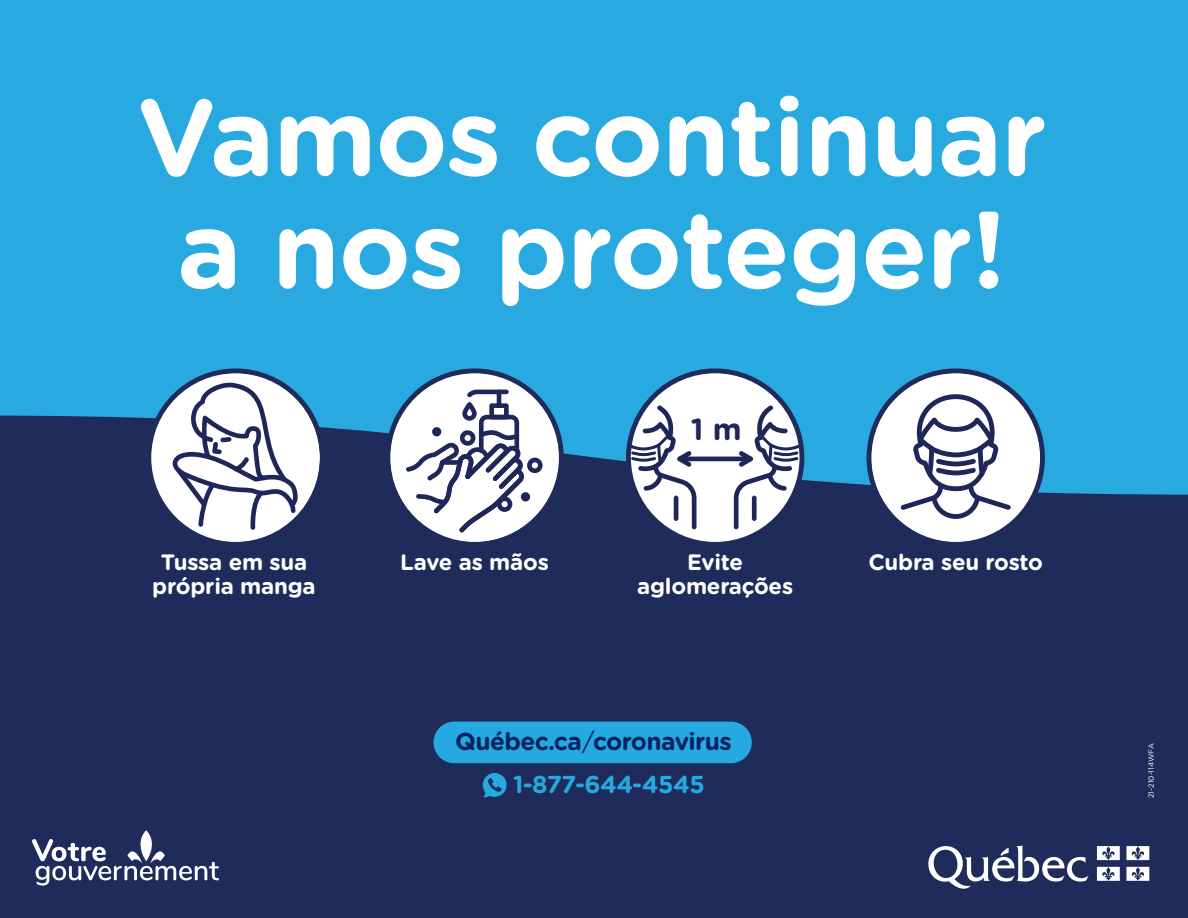
<style>
.page{position:relative;width:1188px;height:918px;background:#fff}
.page>*{position:absolute;margin:0;border:0;box-sizing:border-box;transform-origin:0 0}
.t1{font:700 108.75px/112.5px "Gotham Rounded";letter-spacing:-.01em;color:#fff;text-align:center}
.t2{font:700 30.45px "Gotham Rounded";color:#1f2759}
.t3{font:700 24.45px/42.6px "Gotham Rounded";letter-spacing:-.025em;color:#072260}
.t4{font:700 22.35px/24px "Gotham Rounded";letter-spacing:-.01em;color:#fff;text-align:center}
.t5{font:7.5px "Gotham HTF";color:#fff}
.s1{font-weight:400}
.s2{color:#24aae1}
</style>
<div class="page">
<div style="left:0;top:334px;width:1188px;height:584px;background:#1f2c5b"></div>
<div style="left:0;top:0;width:1188px;height:495px;background:#28a9e0"></div>
<div style="left:433px;top:722px;width:319px;height:41px;background:#24aae1;border-radius:21px"></div>
<svg style="left:483px;top:773px;width:24px;height:25px"></svg>
<svg style="left:928px;top:845px;width:161px;height:44px"></svg>
<svg style="left:1097px;top:846px;width:23px;height:14px"></svg>
<svg style="left:1126px;top:846px;width:23px;height:14px"></svg>
<svg style="left:1097px;top:867px;width:23px;height:14px"></svg>
<svg style="left:1126px;top:867px;width:23px;height:14px"></svg>
<svg style="left:32px;top:830px;width:187px;height:56px"></svg>
<svg style="left:149px;top:371px;width:173px;height:170px"></svg>
<div style="left:146px;top:368px;width:179px;height:179px;border:5px solid #1f2c5b;border-radius:50%"></div>
<svg style="left:388px;top:371px;width:173px;height:170px"></svg>
<div style="left:385px;top:368px;width:179px;height:179px;border:5px solid #1f2c5b;border-radius:50%"></div>
<div style="left:629px;top:371px;width:173px;height:173px;background:#fff;border-radius:50%"></div>
<hr style="left:677px;top:457px;width:76px;height:4px;background:#1f2759;border-radius:2px">
<svg style="left:628px;top:405px;width:69px;height:124px"></svg>
<svg style="left:734px;top:405px;width:68px;height:124px"></svg>
<div style="left:626px;top:368px;width:178px;height:179px;border:5px solid #1f2c5b;border-radius:50%"></div>
<svg style="left:869px;top:371px;width:173px;height:170px"></svg>
<div style="left:867px;top:368px;width:178px;height:179px;border:5px solid #1f2c5b;border-radius:50%"></div>
<h1 class="t1" style="left:137px;top:76px;width:911px">Vamos continuar a nos proteger!</h1>
<h2 class="t2" style="left:691px;top:407px;width:52px">1 m</h2>
<p class="t4" style="left:152px;top:549px;width:165px">Tussa em sua própria manga</p>
<p class="t4" style="left:400px;top:549px;width:150px">Lave as mãos</p>
<p class="t4" style="left:637px;top:549px;width:158px">Evite aglomerações</p>
<p class="t3" style="left:513px;top:719px;width:220px;text-indent:-58px">Québec.ca<span class="s1">/</span>coronavirus<br><span class="s2">1-877-644-4545</span></p>
<p class="t4" style="left:868px;top:549px;width:176px">Cubra seu rosto</p>
<p class="t5" style="left:1147px;top:798px;width:56px;rotate:-90deg">21-210-114WFA</p>
</div>
